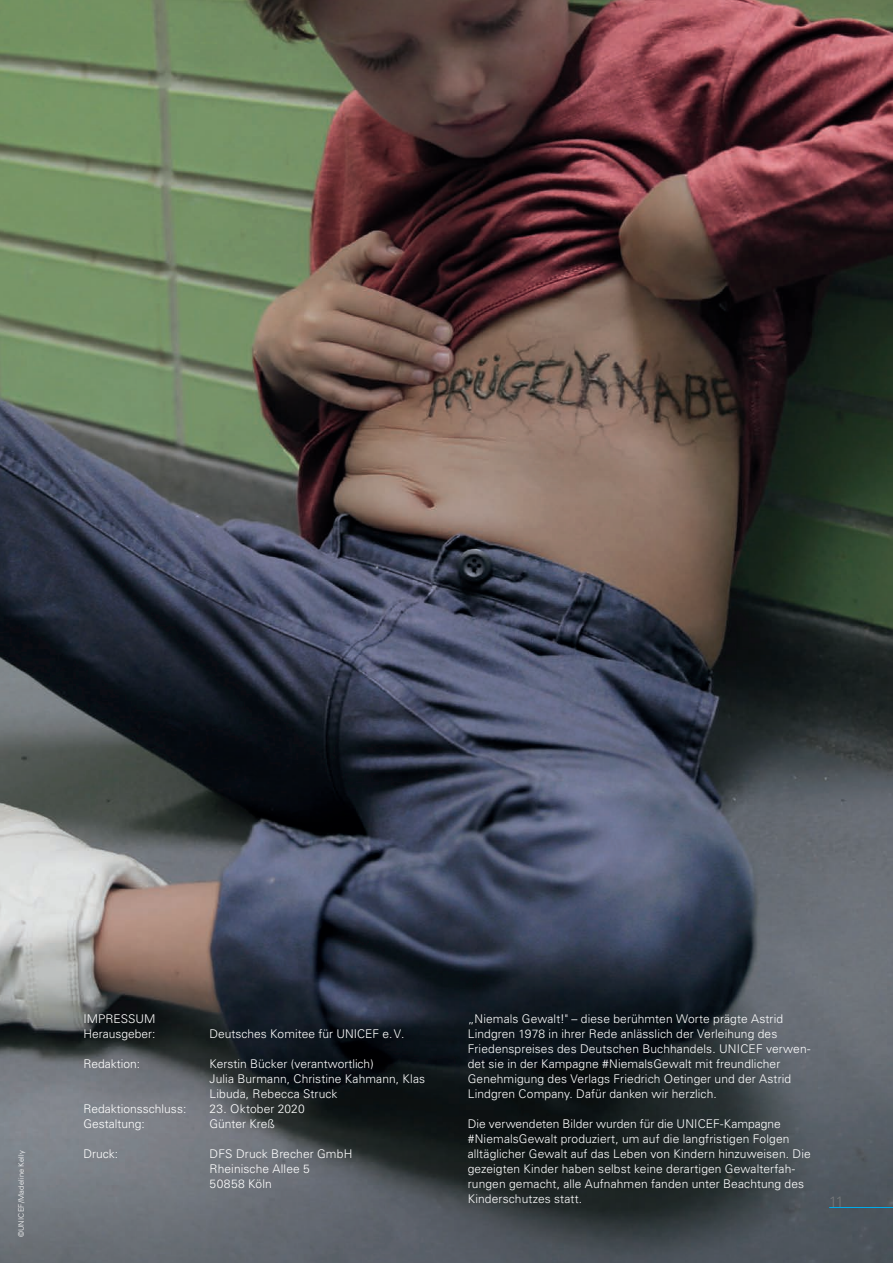
<style>
.page{position:relative;width:893px;height:1263px;background:#fff}
.page>*{position:absolute;margin:0;border:0;box-sizing:border-box;transform-origin:0 0}
.t1{font:300 15px "Univers LT Std";color:#76787b;scale:.95 1}
.t2{font:300 12px/15px "Univers LT Std";letter-spacing:.005em;color:#fff}
.t3{font:300 7.5px "Univers LT Std";letter-spacing:.02em;color:#fff}
</style>
<div class="page">
<img style="left:0;top:0;width:893px;height:1263px">
<hr style="left:829px;top:1207px;width:64px;height:1px;background:#00aeef">
<p class="t3" style="left:17px;top:1237px;width:88px;rotate:-90deg">©UNICEF/Madeline Kelly</p>
<p class="t2" style="left:84px;top:1011px;width:74px">IMPRESSUM<br>Herausgeber:</p>
<p class="t2" style="left:210px;top:1026px;width:196px">Deutsches Komitee für UNICEF e.V.</p>
<p class="t2" style="left:84px;top:1056px;width:58px">Redaktion:</p>
<p class="t2" style="left:210px;top:1056px;width:217px">Kerstin Bücker (verantwortlich)<br>Julia Burmann, Christine Kahmann, Klas<br>Libuda, Rebecca Struck</p>
<p class="t2" style="left:84px;top:1101px;width:104px">Redaktionsschluss:</p>
<p class="t2" style="left:210px;top:1101px;width:97px">23. Oktober 2020</p>
<p class="t2" style="left:84px;top:1116px;width:63px">Gestaltung:</p>
<p class="t2" style="left:210px;top:1116px;width:67px">Günter Kreß</p>
<p class="t2" style="left:84px;top:1146px;width:36px">Druck:</p>
<p class="t2" style="left:210px;top:1146px;width:144px">DFS Druck Brecher GmbH<br>Rheinische Allee 5<br>50858 Köln</p>
<p class="t2" style="left:468px;top:1011px;width:344px">„Niemals Gewalt!" – diese berühmten Worte prägte Astrid Lindgren 1978 in ihrer Rede anlässlich der Verleihung des Friedenspreises des Deutschen Buchhandels. UNICEF verwen&shy;det sie in der Kampagne #NiemalsGewalt mit freundlicher Genehmigung des Verlags Friedrich Oetinger und der Astrid Lindgren Company. Dafür danken wir herzlich.</p>
<p class="t2" style="left:468px;top:1116px;width:345px">Die verwendeten Bilder wurden für die UNICEF-Kampagne #NiemalsGewalt produziert, um auf die langfristigen Folgen alltäglicher Gewalt auf das Leben von Kindern hinzuweisen. Die gezeigten Kinder haben selbst keine derartigen Gewalterfah&shy;rungen gemacht, alle Aufnahmen fanden unter Beachtung des Kinderschutzes statt.</p>
<p class="t1" style="left:829px;top:1193px;width:17px">11</p>
</div>
